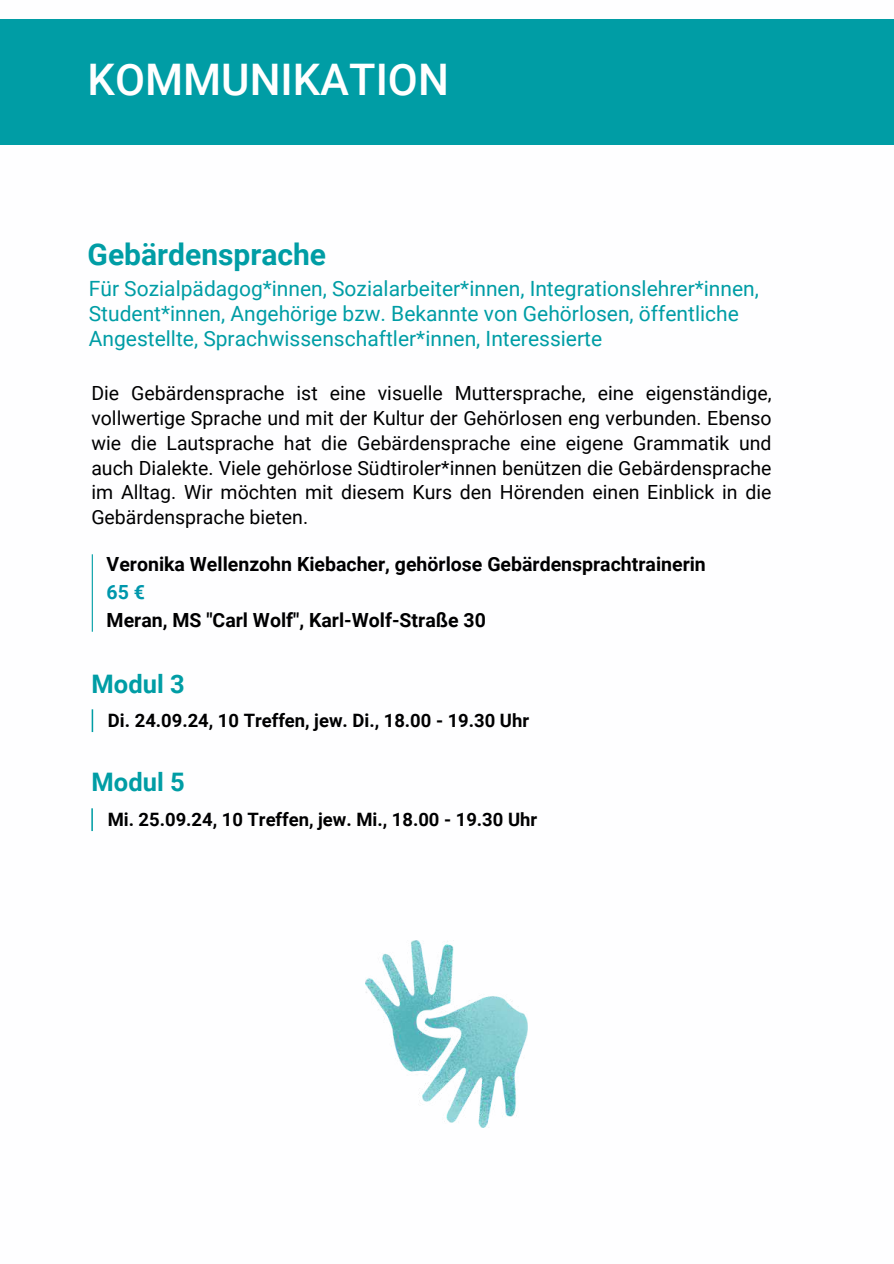
<style>
.page{position:relative;width:894px;height:1264px;background:#fff}
.page>*{position:absolute;margin:0;border:0;box-sizing:border-box;transform-origin:0 0}
.t1{font:500 43.5px "Roboto";color:#fff}
.t2{font:700 30px "Roboto";color:#009da5}
.t3{font:700 25.5px "Roboto";color:#009da5}
.t4{font:21px/24.8px "Roboto";color:#009da5}
.t5{font:19.5px/24.8px "Roboto";color:#000;text-align:justify}
.t6{font:700 19.5px "Roboto";color:#000}
.t7{font:700 19.5px "Roboto";color:#0097ac}
.t8{font:700 18.45px "Roboto";color:#000}
</style>
<div class="page">
<svg style="left:92px;top:709px;width:1px;height:23px"></svg>
<hr style="left:91px;top:808px;width:2px;height:23px;background:#009da5">
<hr style="left:92px;top:554px;width:1px;height:77px;background:#009da5">
<img style="left:365px;top:940px;width:162px;height:187px">
<div style="left:0;top:19px;width:893px;height:126px;background:#009da5"></div>
<h1 class="t1" style="left:88px;top:55px;width:362px">KOMMUNIKATION</h1>
<h2 class="t2" style="left:88px;top:237px;width:240px">Gebärdensprache</h2>
<p class="t4" style="left:89px;top:277px;width:671px">Für Sozialpädagog*innen, Sozialarbeiter*innen, Integrationslehrer*innen,<br>Student*innen, Angehörige bzw. Bekannte von Gehörlosen, öffentliche<br>Angestellte, Sprachwissenschaftler*innen, Interessierte</p>
<p class="t5" style="left:91px;top:381px;width:681px">Die Gebärdensprache ist eine visuelle Muttersprache, eine eigenständige, vollwertige Sprache und mit der Kultur der Gehörlosen eng verbunden. Ebenso wie die Lautsprache hat die Gebärdensprache eine eigene Grammatik und auch Dialekte. Viele gehörlose Südtiroler*innen benützen die Gebärdensprache im Alltag. Wir möchten mit diesem Kurs den Hörenden einen Einblick in die Gebärdensprache bieten.</p>
<p class="t6" style="left:107px;top:552px;width:600px">Veronika Wellenzohn Kiebacher, gehörlose Gebärdensprachtrainerin</p>
<p class="t7" style="left:107px;top:580px;width:40px">65 €</p>
<p class="t6" style="left:107px;top:608px;width:380px">Meran, MS "Carl Wolf", Karl-Wolf-Straße 30</p>
<h3 class="t3" style="left:92px;top:669px;width:95px">Modul 3</h3>
<p class="t8" style="left:108px;top:710px;width:422px">Di. 24.09.24, 10 Treffen, jew. Di., 18.00 - 19.30 Uhr</p>
<h3 class="t3" style="left:92px;top:767px;width:95px">Modul 5</h3>
<p class="t8" style="left:108px;top:809px;width:431px">Mi. 25.09.24, 10 Treffen, jew. Mi., 18.00 - 19.30 Uhr</p>
</div>
